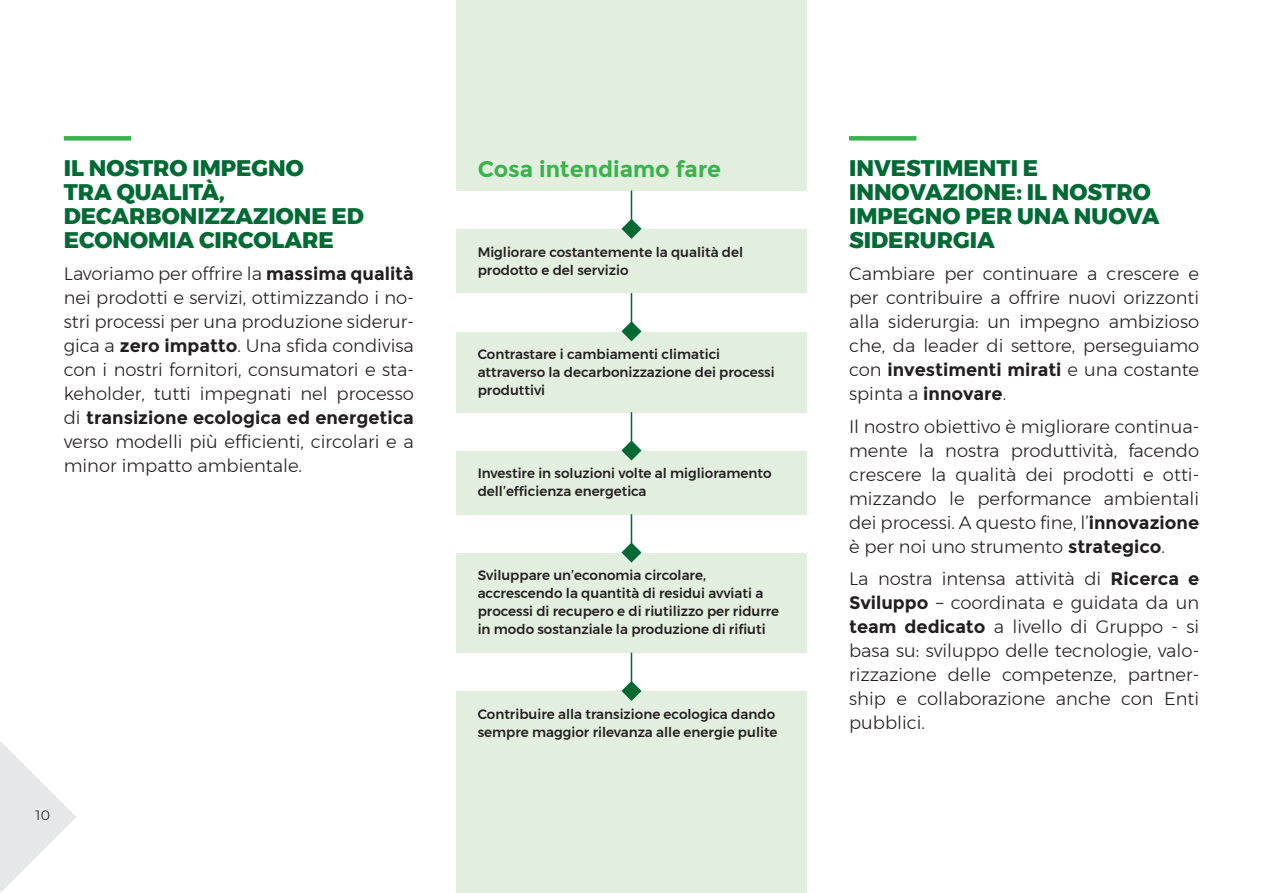
<style>
.page{position:relative;width:1263px;height:893px;background:#fff}
.page>*{position:absolute;margin:0;border:0;box-sizing:border-box;transform-origin:0 0}
.t1{font:800 22.5px/24px "Montserrat";color:#006a35}
.t2{font:700 22.5px "Montserrat";color:#3bb24b}
.t3{font:300 18px/24px "Montserrat";color:#231f20;text-align:justify}
.t4{font:500 13.5px/18px "Montserrat";color:#231f20}
.t5{font:300 13.5px "Montserrat";color:#231f20}
.s1{font-weight:700}
</style>
<div class="page">
<svg style="left:0;top:741px;width:76px;height:152px"></svg>
<div style="left:64px;top:136px;width:67px;height:5px;background:#3bb24b"></div>
<div style="left:849px;top:136px;width:67px;height:5px;background:#3bb24b"></div>
<div style="left:456px;top:229px;width:350px;height:64px;background:#e2eede"></div>
<div style="left:456px;top:332px;width:350px;height:80px;background:#e2eede"></div>
<div style="left:456px;top:451px;width:350px;height:63px;background:#e2eede"></div>
<div style="left:456px;top:691px;width:350px;height:202px;background:#e2eede"></div>
<div style="left:456px;top:553px;width:350px;height:99px;background:#e2eede"></div>
<div style="left:456px;top:0;width:350px;height:191px;background:#e2eede"></div>
<hr style="left:631px;top:191px;width:1px;height:38px;background:#006a35">
<hr style="left:631px;top:293px;width:1px;height:38px;background:#006a35">
<hr style="left:631px;top:412px;width:1px;height:38px;background:#006a35">
<hr style="left:631px;top:653px;width:1px;height:38px;background:#006a35">
<hr style="left:631px;top:514px;width:1px;height:38px;background:#006a35">
<svg style="left:621px;top:219px;width:20px;height:20px"></svg>
<svg style="left:621px;top:321px;width:20px;height:20px"></svg>
<svg style="left:621px;top:440px;width:20px;height:20px"></svg>
<svg style="left:621px;top:681px;width:20px;height:20px"></svg>
<svg style="left:621px;top:542px;width:20px;height:20px"></svg>
<p class="t1" style="left:64px;top:156px;width:302px">IL NOSTRO IMPEGNO<br>TRA QUALITÀ,<br>DECARBONIZZAZIONE ED<br>ECONOMIA CIRCOLARE</p>
<p class="t3" style="left:64px;top:262px;width:352px">Lavoriamo per offrire la <span class="s1">massima qualità </span>nei prodotti e servizi, ottimizzando i no&shy;stri processi per una produzione siderur&shy;gica a <span class="s1">zero impatto</span>. Una sfida condivisa con i nostri fornitori, consumatori e sta&shy;keholder, tutti impegnati nel processo di <span class="s1">transizione ecologica ed energetica </span>verso modelli più efficienti, circolari e a minor impatto ambientale.</p>
<p class="t5" style="left:35px;top:805px;width:16px">10</p>
<p class="t2" style="left:478px;top:156px;width:245px">Cosa intendiamo fare</p>
<p class="t4" style="left:478px;top:243px;width:267px">Migliorare costantemente la qualità del prodotto e del servizio</p>
<p class="t4" style="left:478px;top:345px;width:298px">Contrastare i cambiamenti climatici attraverso la decarbonizzazione dei processi produttivi</p>
<p class="t4" style="left:478px;top:464px;width:295px">Investire in soluzioni volte al miglioramento dell’efficienza energetica</p>
<p class="t4" style="left:478px;top:566px;width:303px">Sviluppare un’economia circolare, accrescendo la quantità di residui avviati a processi di recupero e di riutilizzo per ridurre in modo sostanziale la produzione di rifiuti</p>
<p class="t4" style="left:478px;top:705px;width:301px">Contribuire alla transizione ecologica dando sempre maggior rilevanza alle energie pulite</p>
<p class="t1" style="left:849px;top:156px;width:312px">INVESTIMENTI E<br>INNOVAZIONE: IL NOSTRO<br>IMPEGNO PER UNA NUOVA<br>SIDERURGIA</p>
<p class="t3" style="left:849px;top:262px;width:352px">Cambiare per continuare a crescere e per contribuire a offrire nuovi orizzonti alla siderurgia: un impegno ambizioso che, da leader di settore, perseguiamo con <span class="s1">investimenti mirati</span> e una costante spinta a <span class="s1">innovare</span>.</p>
<p class="t3" style="left:849px;top:414px;width:352px">Il nostro obiettivo è migliorare continua&shy;mente la nostra produttività, facendo crescere la qualità dei prodotti e otti&shy;mizzando le performance ambientali dei processi. A questo fine, l’<span class="s1">innovazione </span>è per noi uno strumento <span class="s1">strategico</span>.</p>
<p class="t3" style="left:849px;top:567px;width:352px">La nostra intensa attività di <span class="s1">Ricerca e Sviluppo</span> – coordinata e guidata da un <span class="s1">team dedicato</span> a livello di Gruppo - si basa su: sviluppo delle tecnologie, valo&shy;rizzazione delle competenze, partner&shy;ship e collaborazione anche con Enti pubblici.</p>
</div>
